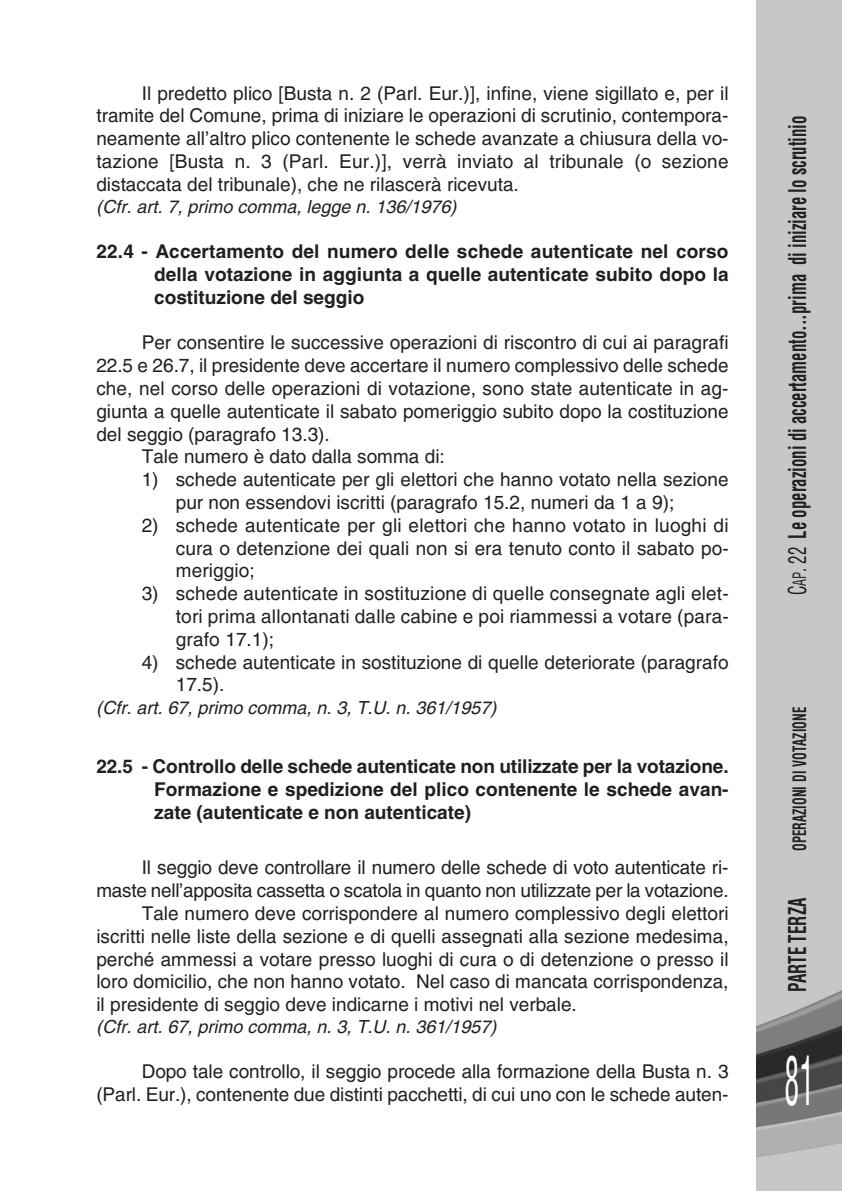
<style>
.page{position:relative;width:842px;height:1191px;background:#fff}
.page>*{position:absolute;margin:0;border:0;box-sizing:border-box;transform-origin:0 0}
.t1{font:condensed 66px "Helvetica";color:#fff;scale:.45 1}
.t2{font:700 condensed 24px "Helvetica";color:#231f20;scale:.7 1}
.t3{font:19px/22.8px "Helvetica";color:#231f20;text-align:justify}
.t4{font:700 19px/22.8px "Helvetica";color:#231f20;text-align:justify}
.t5{font:italic 18px "Helvetica";color:#231f20}
.t6{font:700 condensed 18px "Helvetica";color:#231f20;scale:.7 1}
.s1{font-weight:400}
.s2{font-weight:400;font-size:18px}
</style>
<div class="page">
<img style="left:757px;top:0;width:85px;height:1191px">
<p class="t3" style="left:96px;top:82px;width:634px;text-indent:45px">Il predetto plico [Busta n. 2 (Parl. Eur.)], infine, viene sigillato e, per il tramite del Comune, prima di iniziare le operazioni di scrutinio, contempora&shy;neamente all’altro plico contenente le schede avanzate a chiusura della vo&shy;tazione [Busta n. 3 (Parl. Eur.)], verrà inviato al tribunale (o sezione distaccata del tribunale), che ne rilascerà ricevuta.</p>
<p class="t5" style="left:96px;top:196px;width:362px">(Cfr. art. 7, primo comma, legge n. 136/1976)</p>
<p class="t4" style="left:154px;top:240px;width:576px;text-indent:-58px">22.4 - Accertamento del numero delle schede autenticate nel corso della votazione in aggiunta a quelle autenticate subito dopo la costituzione del seggio</p>
<p class="t3" style="left:142px;top:331px;width:588px">Per consentire le successive operazioni di riscontro di cui ai paragrafi</p>
<p class="t3" style="left:96px;top:354px;width:634px">22.5 e 26.7, il presidente deve accertare il numero complessivo delle schede che, nel corso delle operazioni di votazione, sono state autenticate in ag&shy;giunta a quelle autenticate il sabato pomeriggio subito dopo la costituzione del seggio (paragrafo 13.3).</p>
<p class="t3" style="left:142px;top:445px;width:305px">Tale numero è dato dalla somma di:</p>
<p class="t3" style="left:176px;top:468px;width:554px;text-indent:-34px">1) schede autenticate per gli elettori che hanno votato nella sezione pur non essendovi iscritti (paragrafo 15.2, numeri da 1 a 9);</p>
<p class="t3" style="left:176px;top:514px;width:554px;text-indent:-34px">2) schede autenticate per gli elettori che hanno votato in luoghi di cura o detenzione dei quali non si era tenuto conto il sabato po&shy;meriggio;</p>
<p class="t3" style="left:176px;top:582px;width:554px;text-indent:-34px">3) schede autenticate in sostituzione di quelle consegnate agli elet&shy;tori prima allontanati dalle cabine e poi riammessi a votare (para&shy;grafo 17.1);</p>
<p class="t3" style="left:176px;top:650px;width:554px;text-indent:-34px">4) schede autenticate in sostituzione di quelle deteriorate (paragrafo<br>17.5).</p>
<p class="t5" style="left:96px;top:696px;width:402px">(Cfr. art. 67, primo comma, n. 3, T.U. n. 361/1957)</p>
<p class="t4" style="left:154px;top:755px;width:576px;text-indent:-58px">22.5 - Controllo delle schede autenticate non utilizzate per la votazione.<br>Formazione e spedizione del plico contenente le schede avan&shy;zate (autenticate e non autenticate)</p>
<p class="t3" style="left:96px;top:856px;width:634px;text-align:right">Il seggio deve controllare il numero delle schede di voto autenticate ri&shy;maste nell’apposita cassetta o scatola in quanto non utilizzate per la votazione.</p>
<p class="t3" style="left:96px;top:902px;width:634px;text-indent:45px">Tale numero deve corrispondere al numero complessivo degli elettori iscritti nelle liste della sezione e di quelli assegnati alla sezione medesima, perché ammessi a votare presso luoghi di cura o di detenzione o presso il loro domicilio, che non hanno votato. Nel caso di mancata corrispondenza, il presidente di seggio deve indicarne i motivi nel verbale.</p>
<p class="t5" style="left:96px;top:1016px;width:402px">(Cfr. art. 67, primo comma, n. 3, T.U. n. 361/1957)</p>
<p class="t3" style="left:96px;top:1060px;width:634px;text-align:right">Dopo tale controllo, il seggio procede alla formazione della Busta n. 3 (Parl. Eur.), contenente due distinti pacchetti, di cui uno con le schede auten-</p>
<p class="t2" style="left:784px;top:595px;width:687px;rotate:-90deg"><span class="s1">C</span><span class="s2">AP</span><span class="s1">. 22</span> Le operazioni di accertamento...prima di iniziare lo scrutinio</p>
<p class="t6" style="left:789px;top:850px;width:207px;rotate:-90deg">OPERAZIONI DI VOTAZIONE</p>
<p class="t2" style="left:784px;top:992px;width:137px;rotate:-90deg">PARTE TERZA</p>
<p class="t1" style="left:785px;top:1043px;width:68px">81</p>
</div>
